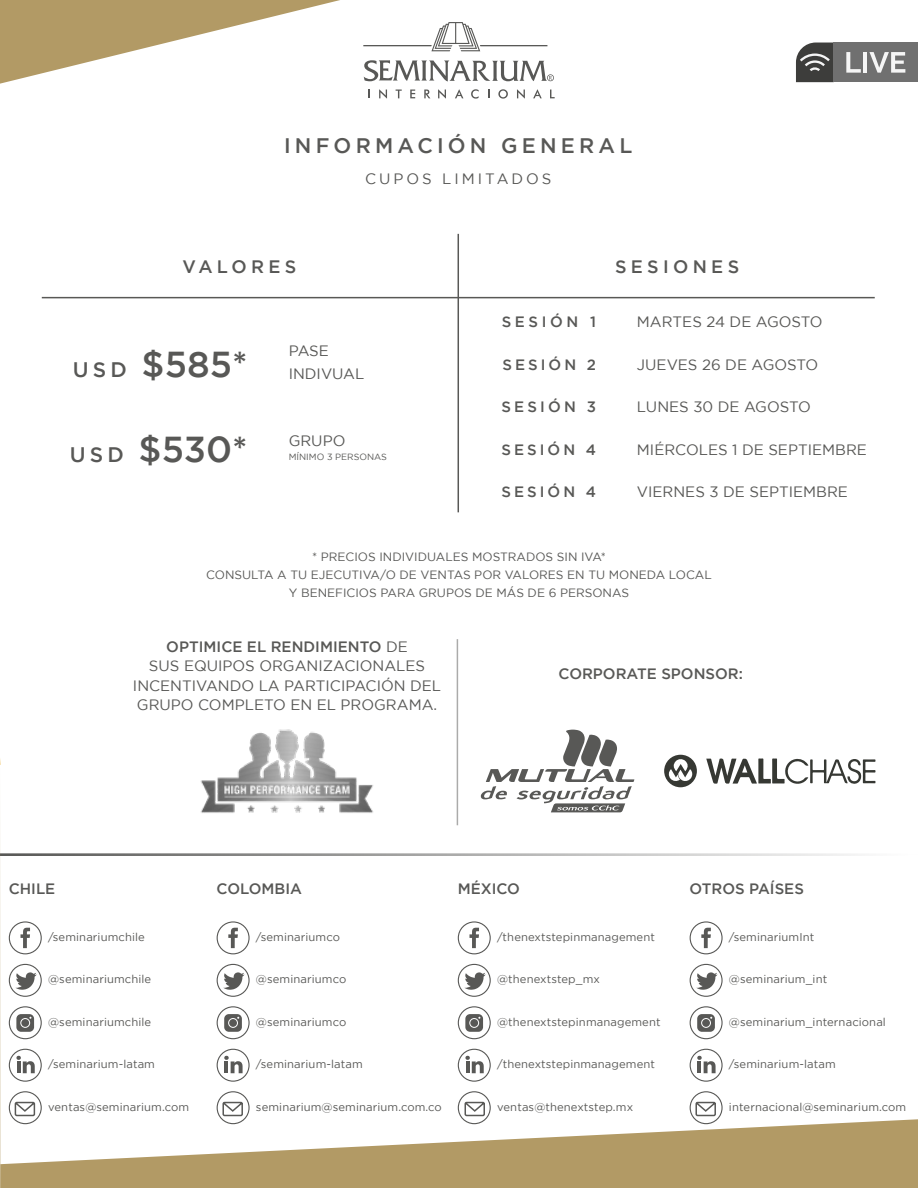
<style>
.page{position:relative;width:918px;height:1188px;background:#fff}
.page>*{position:absolute;margin:0;border:0;box-sizing:border-box;transform-origin:0 0}
.t1{font:500 36px "Gotham HTF";color:#585856}
.t2{font:500 21px "Gotham HTF";letter-spacing:.2em;color:#585856}
.t3{font:500 18px "Gotham HTF";letter-spacing:.24em;color:#585856}
.t4{font:15px/19.5px "Gotham HTF";color:#585856}
.t5{font:500 15px "Gotham HTF";color:#585856}
.t6{font:15px "Gotham HTF";letter-spacing:.2em;color:#585856}
.t7{font:12px/18px "Gotham HTF";color:#585856;text-align:center}
.t8{font:11.25px "Gotham HTF";letter-spacing:.01em;color:#585856}
.t9{font:9px "Gotham HTF";color:#585856}
.s1{font-size:21px}
.s2{font-weight:500}
</style>
<div class="page">
<hr style="left:458px;top:234px;width:1px;height:278px;background:#585856">
<hr style="left:42px;top:297px;width:833px;height:1px;background:#585856">
<hr style="left:0;top:853px;width:918px;height:3px;background:#585856">
<svg style="left:796px;top:43px;width:38px;height:39px"></svg>
<div style="left:834px;top:43px;width:84px;height:39px;background:#707070"></div>
<svg style="left:846px;top:52px;width:15px;height:21px"></svg>
<hr style="left:863px;top:52px;width:4px;height:21px;background:#f5f5f5">
<svg style="left:869px;top:52px;width:36px;height:21px"></svg>
<svg style="left:368px;top:90px;width:2px;height:8px"></svg>
<svg style="left:379px;top:89px;width:8px;height:10px"></svg>
<svg style="left:396px;top:90px;width:6px;height:8px"></svg>
<svg style="left:410px;top:90px;width:5px;height:8px"></svg>
<svg style="left:424px;top:90px;width:6px;height:8px"></svg>
<svg style="left:438px;top:89px;width:8px;height:10px"></svg>
<svg style="left:455px;top:89px;width:8px;height:9px"></svg>
<svg style="left:471px;top:89px;width:8px;height:10px"></svg>
<svg style="left:498px;top:89px;width:10px;height:10px"></svg>
<svg style="left:517px;top:89px;width:8px;height:10px"></svg>
<svg style="left:533px;top:89px;width:9px;height:9px"></svg>
<svg style="left:550px;top:90px;width:5px;height:8px"></svg>
<svg style="left:363px;top:22px;width:184px;height:29px"></svg>
<svg style="left:364px;top:60px;width:190px;height:22px"></svg>
<svg style="left:9px;top:921px;width:33px;height:33px"></svg>
<svg style="left:9px;top:964px;width:33px;height:33px"></svg>
<svg style="left:9px;top:1006px;width:33px;height:33px"></svg>
<svg style="left:9px;top:1091px;width:33px;height:28px"></svg>
<svg style="left:217px;top:921px;width:33px;height:33px"></svg>
<svg style="left:217px;top:964px;width:33px;height:33px"></svg>
<svg style="left:217px;top:1006px;width:33px;height:33px"></svg>
<svg style="left:217px;top:1091px;width:33px;height:28px"></svg>
<svg style="left:458px;top:921px;width:33px;height:33px"></svg>
<svg style="left:458px;top:964px;width:33px;height:33px"></svg>
<svg style="left:690px;top:964px;width:33px;height:33px"></svg>
<svg style="left:458px;top:1006px;width:33px;height:33px"></svg>
<svg style="left:458px;top:1049px;width:33px;height:33px"></svg>
<svg style="left:690px;top:921px;width:33px;height:33px"></svg>
<svg style="left:690px;top:1006px;width:33px;height:33px"></svg>
<svg style="left:690px;top:1091px;width:33px;height:28px"></svg>
<svg style="left:9px;top:1049px;width:33px;height:33px"></svg>
<svg style="left:217px;top:1049px;width:33px;height:33px"></svg>
<svg style="left:690px;top:1049px;width:33px;height:33px"></svg>
<svg style="left:458px;top:1091px;width:33px;height:28px"></svg>
<img style="left:200px;top:729px;width:173px;height:84px">
<hr style="left:457px;top:639px;width:1px;height:186px;background:#585856">
<svg style="left:480px;top:730px;width:155px;height:82px"></svg>
<svg style="left:1px;top:0;width:339px;height:84px"></svg>
<svg style="left:1px;top:1119px;width:917px;height:69px;fill:#b29a65"></svg>
<img style="left:0;top:0;width:1px;height:484px">
<hr style="left:0;top:762px;width:1px;height:426px;background:#b29a65">
<svg style="left:0;top:759px;width:8px;height:95px"></svg>
<svg style="left:664px;top:755px;width:33px;height:32px"></svg>
<svg style="left:706px;top:758px;width:170px;height:26px"></svg>
<h2 class="t2" style="left:284px;top:133px;width:350px">INFORMACIÓN GENERAL</h2>
<h3 class="t6" style="left:365px;top:170px;width:188px">CUPOS LIMITADOS</h3>
<h3 class="t3" style="left:182px;top:257px;width:116px">VALORES</h3>
<h3 class="t3" style="left:615px;top:257px;width:126px">SESIONES</h3>
<h1 class="t1" style="left:73px;top:343px;width:176px"><span class="s1">U S D</span> $585*</h1>
<h1 class="t1" style="left:70px;top:428px;width:179px"><span class="s1">U S D</span> $530*</h1>
<h3 class="t4" style="left:289px;top:340px;width:77px;line-height:22.5px">PASE<br>INDIVUAL</h3>
<h3 class="t4" style="left:289px;top:431px;width:58px">GRUPO</h3>
<p class="t9" style="left:289px;top:451px;width:100px">MÍNIMO 3 PERSONAS</p>
<h3 class="t5" style="left:502px;top:314px;width:96px">SESIÓN 1</h3>
<h3 class="t5" style="left:503px;top:356px;width:95px">SESIÓN 2</h3>
<h3 class="t5" style="left:502px;top:399px;width:96px">SESIÓN 3</h3>
<h3 class="t5" style="left:502px;top:441px;width:96px">SESIÓN 4</h3>
<h3 class="t5" style="left:502px;top:484px;width:96px">SESIÓN 4</h3>
<h3 class="t4" style="left:637px;top:312px;width:187px">MARTES 24 DE AGOSTO</h3>
<h3 class="t4" style="left:637px;top:355px;width:183px">JUEVES 26 DE AGOSTO</h3>
<h3 class="t4" style="left:637px;top:397px;width:175px">LUNES 30 DE AGOSTO</h3>
<h3 class="t4" style="left:637px;top:440px;width:231px">MIÉRCOLES 1 DE SEPTIEMBRE</h3>
<h3 class="t4" style="left:637px;top:482px;width:213px">VIERNES 3 DE SEPTIEMBRE</h3>
<p class="t7" style="left:206px;top:548px;width:507px">* PRECIOS INDIVIDUALES MOSTRADOS SIN IVA*<br>CONSULTA A TU EJECUTIVA/O DE VENTAS POR VALORES EN TU MONEDA LOCAL<br>Y BENEFICIOS PARA GRUPOS DE MÁS DE 6 PERSONAS</p>
<h3 class="t4" style="left:133px;top:636px;width:310px;text-align:center"><span class="s2">OPTIMICE EL RENDIMIENTO</span> DE<br>SUS EQUIPOS ORGANIZACIONALES<br>INCENTIVANDO LA PARTICIPACIÓN DEL<br>GRUPO COMPLETO EN EL PROGRAMA.</h3>
<h3 class="t5" style="left:559px;top:665px;width:186px">CORPORATE SPONSOR:</h3>
<h3 class="t5" style="left:458px;top:880px;width:64px">MÉXICO</h3>
<p class="t8" style="left:497px;top:930px;width:159px">/thenextstepinmanagement</p>
<p class="t8" style="left:497px;top:973px;width:104px">@thenextstep_mx</p>
<p class="t8" style="left:729px;top:973px;width:100px">@seminarium_int</p>
<p class="t8" style="left:497px;top:1016px;width:165px">@thenextstepinmanagement</p>
<p class="t8" style="left:497px;top:1058px;width:159px">/thenextstepinmanagement</p>
<p class="t8" style="left:497px;top:1101px;width:137px">ventas@thenextstep.mx</p>
<h3 class="t5" style="left:690px;top:880px;width:116px">OTROS PAÍSES</h3>
<h3 class="t5" style="left:9px;top:880px;width:48px">CHILE</h3>
<h3 class="t5" style="left:217px;top:880px;width:87px">COLOMBIA</h3>
<p class="t8" style="left:729px;top:931px;width:87px">/seminariumInt</p>
<p class="t8" style="left:48px;top:931px;width:98px">/seminariumchile</p>
<p class="t8" style="left:48px;top:973px;width:105px">@seminariumchile</p>
<p class="t8" style="left:256px;top:931px;width:86px">/seminariumco</p>
<p class="t8" style="left:256px;top:973px;width:92px">@seminariumco</p>
<p class="t8" style="left:48px;top:1016px;width:105px">@seminariumchile</p>
<p class="t8" style="left:729px;top:1016px;width:158px">@seminarium_internacional</p>
<p class="t8" style="left:256px;top:1016px;width:92px">@seminariumco</p>
<p class="t8" style="left:48px;top:1058px;width:108px">/seminarium-latam</p>
<p class="t8" style="left:256px;top:1058px;width:108px">/seminarium-latam</p>
<p class="t8" style="left:729px;top:1058px;width:108px">/seminarium-latam</p>
<p class="t8" style="left:729px;top:1101px;width:179px">internacional@seminarium.com</p>
<p class="t8" style="left:48px;top:1101px;width:143px">ventas@seminarium.com</p>
<p class="t8" style="left:256px;top:1101px;width:187px">seminarium@seminarium.com.co</p>
</div>
